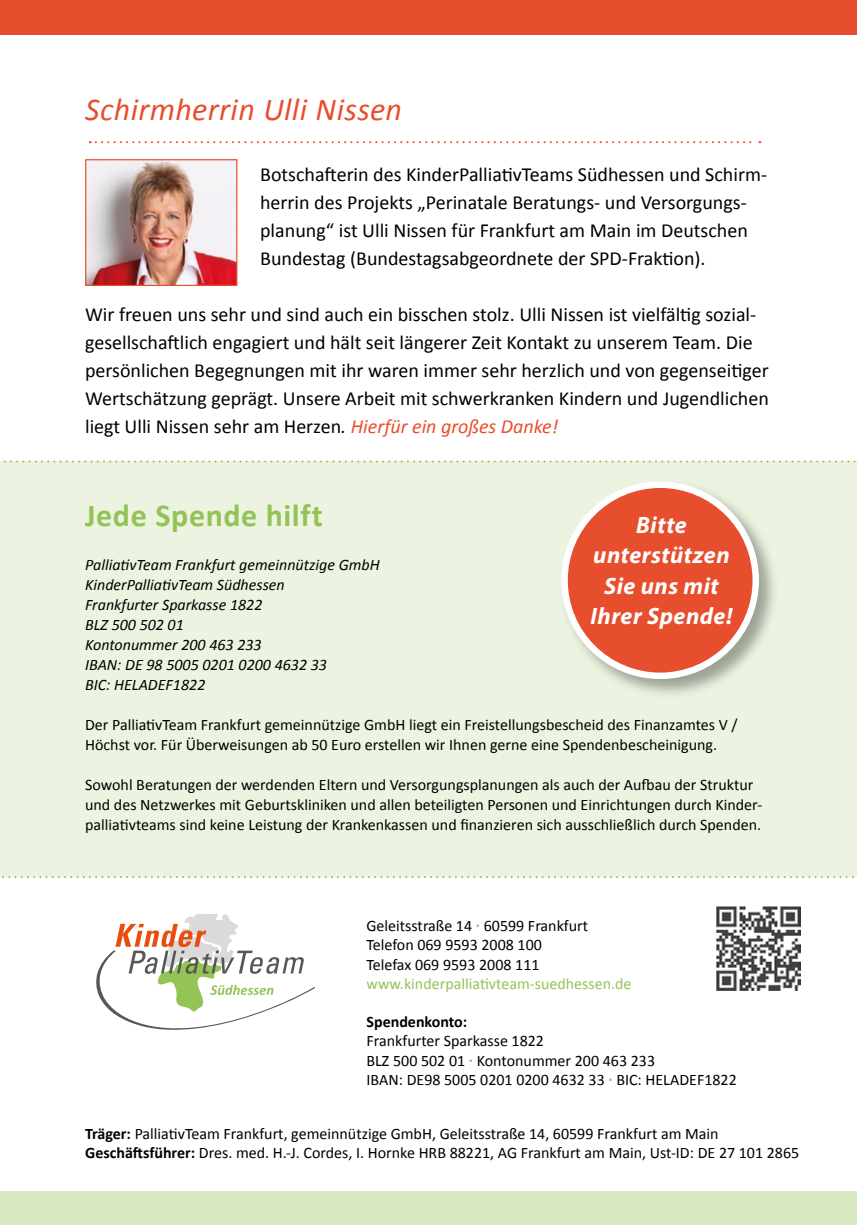
<style>
.page{position:relative;width:857px;height:1225px;background:#fff}
.page>*{position:absolute;margin:0;border:0;box-sizing:border-box;transform-origin:0 0}
.t1{font:italic 32px "Calibri";letter-spacing:.01em;color:#e74e2d}
.t2{font:700 32px "Calibri";letter-spacing:.015em;color:#93c356}
.t3{font:italic 700 23.8px/30.2px "Myriad Pro";letter-spacing:.02em;color:#fff;text-align:center}
.t4{font:20px/28px "Calibri";color:#000}
.t5{font:16px/19.2px "Calibri";color:#000}
.t6{font:italic 16px/20px "Calibri";color:#000}
.t7{font:16px "Calibri";color:#93c356}
.t8{font:700 16px "Calibri";color:#000}
.s1{font-style:italic}
.s2{font-style:italic;color:#e74e2d}
.s3{font-weight:700;color:#93c356}
.s4{font-weight:700}
</style>
<div class="page">
<div style="left:0;top:461px;width:856px;height:416px;background:#ecf4e1"></div>
<svg style="left:2px;top:876px;width:855px;height:2px"></svg>
<svg style="left:3px;top:460px;width:854px;height:2px"></svg>
<svg style="left:90px;top:141px;width:670px;height:2px"></svg>
<div style="left:558px;top:479px;width:220px;height:220px;background:#000;opacity:.34"></div>
<div style="left:564px;top:485px;width:191px;height:191px;background:#e74e2d;border-radius:50%"></div>
<div style="left:561px;top:481px;width:197px;height:198px;border:6px solid #fff;border-radius:50%"></div>
<svg style="left:96px;top:914px;width:218px;height:115px"></svg>
<div style="left:0;top:0;width:856px;height:34px;background:#e74e2d"></div>
<img style="left:716px;top:906px;width:84px;height:84px">
<div style="left:0;top:1191px;width:856px;height:34px;background:#d8e8c1"></div>
<img style="left:87px;top:161px;width:148px;height:123px">
<div style="left:85px;top:159px;width:152px;height:127px;border:1px solid #e74e2d"></div>
<h1 class="t1" style="left:85px;top:90px;width:318px">Schirmherrin Ulli Nissen</h1>
<p class="t4" style="left:260px;top:159px;width:508px">Botschafterin des KinderPalliativTeams Südhessen und Schirm&shy;herrin des Projekts „Perinatale Beratungs- und Versorgungs&shy;planung“ ist Ulli Nissen für Frankfurt am Main im Deutschen Bundestag (Bundestagsabgeordnete der SPD-Fraktion).</p>
<p class="t4" style="left:85px;top:299px;width:684px">Wir freuen uns sehr und sind auch ein bisschen stolz. Ulli Nissen ist vielfältig sozial&shy;gesellschaftlich engagiert und hält seit längerer Zeit Kontakt zu unserem Team. Die persönlichen Begegnungen mit ihr waren immer sehr herzlich und von gegenseitiger Wertschätzung geprägt. Unsere Arbeit mit schwerkranken Kindern und Jugendlichen liegt Ulli Nissen sehr am Herzen<span class="s1">.</span> <span class="s2">Hierfür ein großes Danke!</span></p>
<h1 class="t2" style="left:85px;top:496px;width:239px">Jede Spende hilft</h1>
<p class="t6" style="left:85px;top:554px;width:296px">PalliativTeam Frankfurt gemeinnützige GmbH<br>KinderPalliativTeam Südhessen<br>Frankfurter Sparkasse 1822<br>BLZ 500 502 01<br>Kontonummer 200 463 233<br>IBAN: DE 98 5005 0201 0200 4632 33<br>BIC: HELADEF1822</p>
<p class="t5" style="left:85px;top:714px;width:653px;line-height:20px">Der PalliativTeam Frankfurt gemeinnützige GmbH liegt ein Freistellungsbescheid des Finanzamtes V /<br>Höchst vor. Für Überweisungen ab 50 Euro erstellen wir Ihnen gerne eine Spendenbescheinigung.</p>
<p class="t5" style="left:85px;top:774px;width:678px;line-height:20px">Sowohl Beratungen der werdenden Eltern und Versorgungsplanungen als auch der Aufbau der Struktur und des Netzwerkes mit Geburtskliniken und allen beteiligten Personen und Einrichtungen durch Kinder&shy;palliativteams sind keine Leistung der Krankenkassen und finanzieren sich ausschließlich durch Spenden.</p>
<h2 class="t3" style="left:590px;top:509px;width:143px">Bitte unterstützen<br>Sie uns mit<br>Ihrer Spende!</h2>
<p class="t5" style="left:366px;top:915px;width:223px">Geleitsstraße 14 <span class="s3">·</span> 60599 Frankfurt<br>Telefon 069 9593 2008 100<br>Telefax 069 9593 2008 111</p>
<p class="t7" style="left:366px;top:973px;width:266px">www.kinderpalliativteam-suedhessen.de</p>
<p class="t8" style="left:366px;top:1012px;width:102px">Spendenkonto:</p>
<p class="t5" style="left:366px;top:1030px;width:371px">Frankfurter Sparkasse 1822<br>BLZ 500 502 01 <span class="s3">·</span> Kontonummer 200 463 233<br>IBAN: DE98 5005 0201 0200 4632 33 <span class="s3">·</span> BIC: HELADEF1822</p>
<p class="t5" style="left:85px;top:1123px;width:715px"><span class="s4">Träger:</span> PalliativTeam Frankfurt, gemeinnützige GmbH, Geleitsstraße 14, 60599 Frankfurt am Main<br><span class="s4">Geschäftsführer:</span> Dres. med. H.-J. Cordes, I. Hornke HRB 88221, AG Frankfurt am Main, Ust-ID: DE 27 101 2865</p>
</div>
